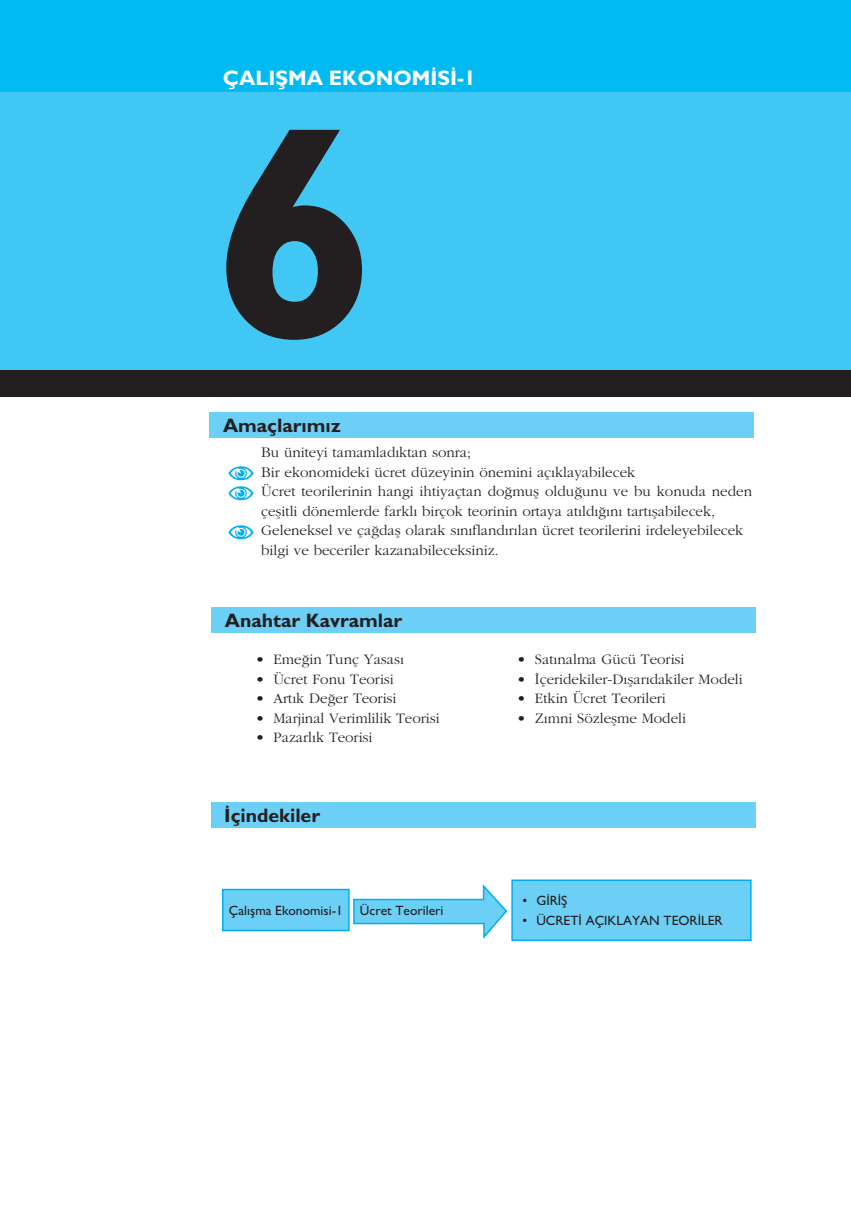
<style>
.page{position:relative;width:851px;height:1212px;background:#fff}
.page>*{position:absolute;margin:0;border:0;box-sizing:border-box;transform-origin:0 0}
.t1{font:700 300px "Gill Sans";color:#231f20}
.t2{font:700 21px "Gill Sans";color:#fff}
.t3{font:700 19.5px "Gill Sans";color:#231f20}
.t4{font:300 15px/19.5px "Garamond";color:#231f20}
.t5{font:500 13.5px "Gill Sans";color:#231f20}
</style>
<div class="page">
<div style="left:211px;top:802px;width:544px;height:26px;background:#6bcff6"></div>
<div style="left:211px;top:607px;width:544px;height:26px;background:#6bcff6"></div>
<div style="left:209px;top:412px;width:545px;height:26px;background:#6bcff6"></div>
<div style="left:0;top:0;width:850px;height:397px;background:#40c7f4"></div>
<div style="left:223px;top:889px;width:126px;height:41px;background:#6bcff6"></div>
<div style="left:222px;top:889px;width:127px;height:42px;border:2px solid #00aeef"></div>
<svg style="left:353px;top:884px;width:154px;height:55px"></svg>
<div style="left:512px;top:880px;width:238px;height:60px;background:#6bcff6"></div>
<div style="left:511px;top:879px;width:240px;height:62px;border:2px solid #00aeef"></div>
<div style="left:0;top:370px;width:850px;height:27px;background:#231f20"></div>
<div style="left:0;top:0;width:850px;height:92px;background:#00baf1"></div>
<h2 class="t2" style="left:223px;top:66px;width:254px">ÇALIfiMA EKONOM‹S‹-1</h2>
<h1 class="t1" style="left:213px;top:62px;width:167px">6</h1>
<h3 class="t3" style="left:223px;top:414px;width:119px">Amaçlar›m›z</h3>
<p class="t4" style="left:261px;top:443px;width:492px">Bu üniteyi tamamlad›ktan sonra;<br>Bir ekonomideki ücret düzeyinin önemini aç›klayabilecek<br>Ücret teorilerinin hangi ihtiyaçtan do¤mufl oldu¤unu ve bu konuda neden çeflitli dönemlerde farkl› birçok teorinin ortaya at›ld›¤›n› tart›flabilecek, Geleneksel ve ça¤dafl olarak s›n›fland›r›lan ücret teorilerini irdeleyebilecek bilgi ve beceriler kazanabileceksiniz.</p>
<h3 class="t3" style="left:225px;top:609px;width:179px">Anahtar Kavramlar</h3>
<p class="t4" style="left:255px;top:649px;width:150px">• Eme¤in Tunç Yasas›</p>
<p class="t4" style="left:255px;top:669px;width:140px">• Ücret Fonu Teorisi</p>
<p class="t4" style="left:255px;top:688px;width:142px">• Art›k De¤er Teorisi</p>
<p class="t4" style="left:255px;top:708px;width:186px">• Marjinal Verimlilik Teorisi</p>
<p class="t4" style="left:255px;top:727px;width:118px">• Pazarl›k Teorisi</p>
<h3 class="t3" style="left:224px;top:804px;width:97px">‹çindekiler</h3>
<p class="t5" style="left:229px;top:902px;width:115px">Çal›flma Ekonomisi-1</p>
<p class="t5" style="left:360px;top:903px;width:85px">Ücret Teorileri</p>
<p class="t4" style="left:517px;top:649px;width:169px">• Sat›nalma Gücü Teorisi</p>
<p class="t4" style="left:517px;top:669px;width:227px">• ‹çeridekiler-D›flar›dakiler Modeli</p>
<p class="t4" style="left:517px;top:688px;width:150px">• Etkin Ücret Teorileri</p>
<p class="t4" style="left:517px;top:708px;width:170px">• Z›mni Sözleflme Modeli</p>
<p class="t5" style="left:522px;top:893px;width:47px">• G‹R‹fi</p>
<p class="t5" style="left:522px;top:912px;width:202px">• ÜCRET‹ AÇIKLAYAN TEOR‹LER</p>
</div>
